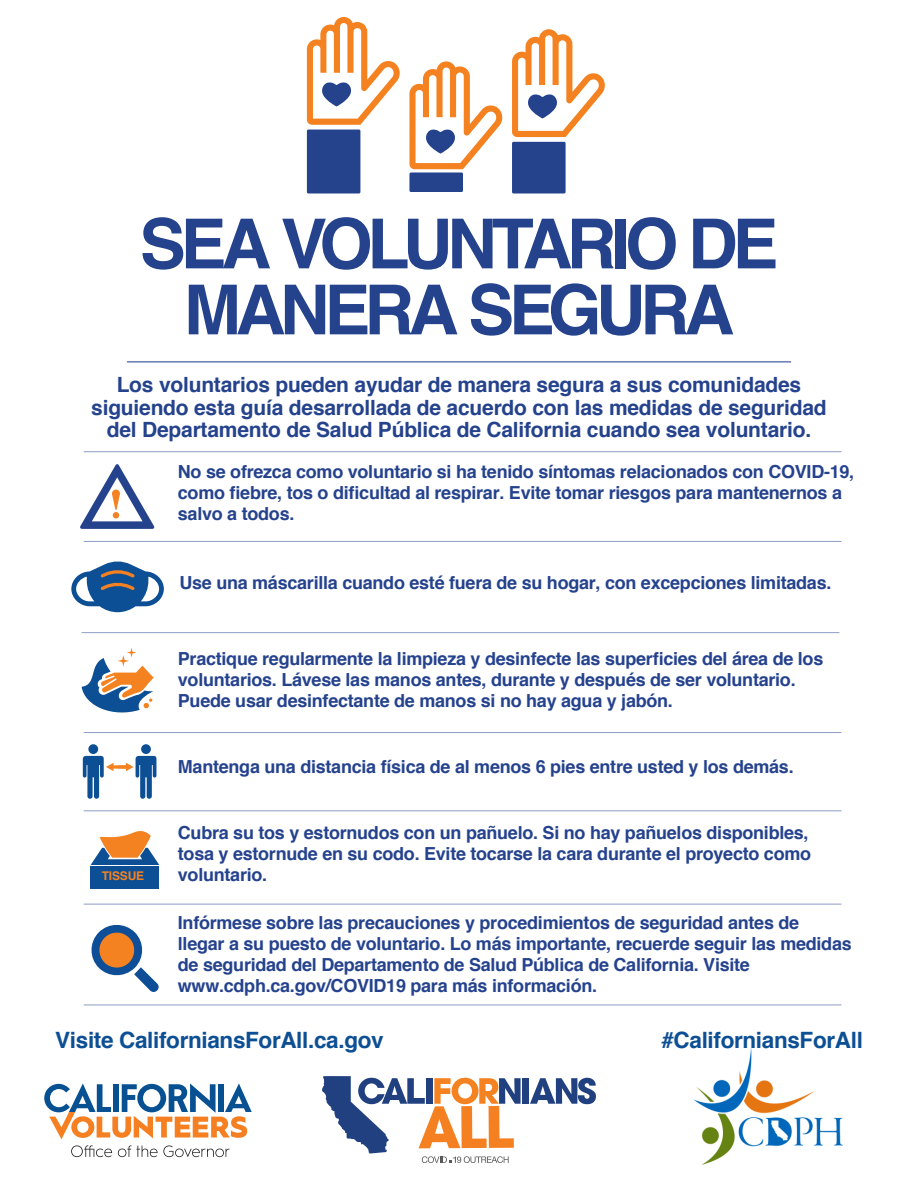
<style>
.page{position:relative;width:918px;height:1188px;background:#fff}
.page>*{position:absolute;margin:0;border:0;box-sizing:border-box;transform-origin:0 0}
.t1{font:700 69px/66px "Helvetica";letter-spacing:-.08em;color:#25428d;text-align:center}
.t2{font:700 22.5px "Helvetica";letter-spacing:-.015em;color:#0d4f94}
.t3{font:700 21px "Helvetica";letter-spacing:-.01em;color:#25428d}
.t4{font:700 18px/21px "Helvetica";letter-spacing:-.015em;color:#25428d}
.t5{font:700 12px "Helvetica";letter-spacing:-.015em;color:#f58220}
</style>
<div class="page">
<hr style="left:127px;top:361px;width:664px;height:1px;background:#25428d">
<hr style="left:84px;top:451px;width:758px;height:1px;background:#25428d">
<hr style="left:84px;top:541px;width:758px;height:1px;background:#25428d">
<hr style="left:84px;top:732px;width:758px;height:1px;background:#25428d">
<hr style="left:84px;top:810px;width:758px;height:1px;background:#25428d">
<hr style="left:84px;top:904px;width:758px;height:1px;background:#25428d">
<hr style="left:84px;top:1004px;width:758px;height:1px;background:#25428d">
<svg style="left:80px;top:464px;width:75px;height:65px"></svg>
<svg style="left:307px;top:17px;width:93px;height:177px"></svg>
<svg style="left:409px;top:61px;width:93px;height:131px"></svg>
<svg style="left:512px;top:29px;width:93px;height:164px"></svg>
<div style="left:141px;top:744px;width:10px;height:10px;background:#0d4f94;border-radius:50%"></div>
<div style="left:88px;top:744px;width:10px;height:10px;background:#0d4f94;border-radius:50%"></div>
<svg style="left:83px;top:756px;width:73px;height:43px"></svg>
<svg style="left:82px;top:648px;width:72px;height:65px"></svg>
<div style="left:91px;top:866px;width:68px;height:23px;background:#0d4f94"></div>
<svg style="left:91px;top:831px;width:68px;height:34px"></svg>
<svg style="left:91px;top:925px;width:68px;height:67px"></svg>
<div style="left:522px;top:1078px;width:7px;height:26px;background:#214080"></div>
<svg style="left:530px;top:1078px;width:66px;height:26px"></svg>
<svg style="left:322px;top:1076px;width:199px;height:87px"></svg>
<img style="left:693px;top:1048px;width:149px;height:117px">
<svg style="left:44px;top:1083px;width:208px;height:56px"></svg>
<svg style="left:71px;top:1145px;width:41px;height:12px"></svg>
<svg style="left:118px;top:1145px;width:111px;height:12px"></svg>
<hr style="left:82px;top:632px;width:757px;height:1px;background:#25428d">
<svg style="left:71px;top:561px;width:93px;height:51px"></svg>
<p class="t1" style="left:140px;top:209px;width:640px">SEA VOLUNTARIO DE<br>MANERA SEGURA</p>
<p class="t3" style="left:117px;top:372px;width:686px">Los voluntarios pueden ayudar de manera segura a sus comunidades</p>
<p class="t3" style="left:91px;top:394px;width:737px">siguiendo esta guía desarrollada de acuerdo con las medidas de seguridad</p>
<p class="t3" style="left:107px;top:416px;width:706px">del Departamento de Salud Pública de California cuando sea voluntario.</p>
<p class="t4" style="left:178px;top:460px;width:678px">No se ofrezca como voluntario si ha tenido síntomas relacionados con COVID-19, como fiebre, tos o dificultad al respirar. Evite tomar riesgos para mantenernos a salvo a todos.</p>
<p class="t4" style="left:179px;top:571px;width:654px">Use una máscarilla cuando esté fuera de su hogar, con excepciones limitadas.</p>
<p class="t4" style="left:178px;top:648px;width:647px">Practique regularmente la limpieza y desinfecte las superficies del área de los voluntarios. Lávese las manos antes, durante y después de ser voluntario.</p>
<p class="t4" style="left:178px;top:690px;width:497px">Puede usar desinfectante de manos si no hay agua y jabón.</p>
<p class="t5" style="left:102px;top:868px;width:44px">TISSUE</p>
<p class="t4" style="left:178px;top:756px;width:617px">Mantenga una distancia física de al menos 6 pies entre usted y los demás.</p>
<p class="t4" style="left:178px;top:821px;width:632px">Cubra su tos y estornudos con un pañuelo. Si no hay pañuelos disponibles,</p>
<p class="t4" style="left:178px;top:842px;width:635px">tosa y estornude en su codo. Evite tocarse la cara durante el proyecto como</p>
<p class="t4" style="left:178px;top:863px;width:91px">voluntario.</p>
<p class="t4" style="left:178px;top:911px;width:623px">Infórmese sobre las precauciones y procedimientos de seguridad antes de</p>
<p class="t4" style="left:178px;top:932px;width:675px">llegar a su puesto de voluntario. Lo más importante, recuerde seguir las medidas de seguridad del Departamento de Salud Pública de California. Visite</p>
<p class="t4" style="left:178px;top:974px;width:421px">www.cdph.ca.gov/COVID19 para más información.</p>
<p class="t2" style="left:55px;top:1026px;width:330px">Visite CaliforniansForAll.ca.gov</p>
<p class="t2" style="left:661px;top:1026px;width:203px">#CaliforniansForAll</p>
</div>
